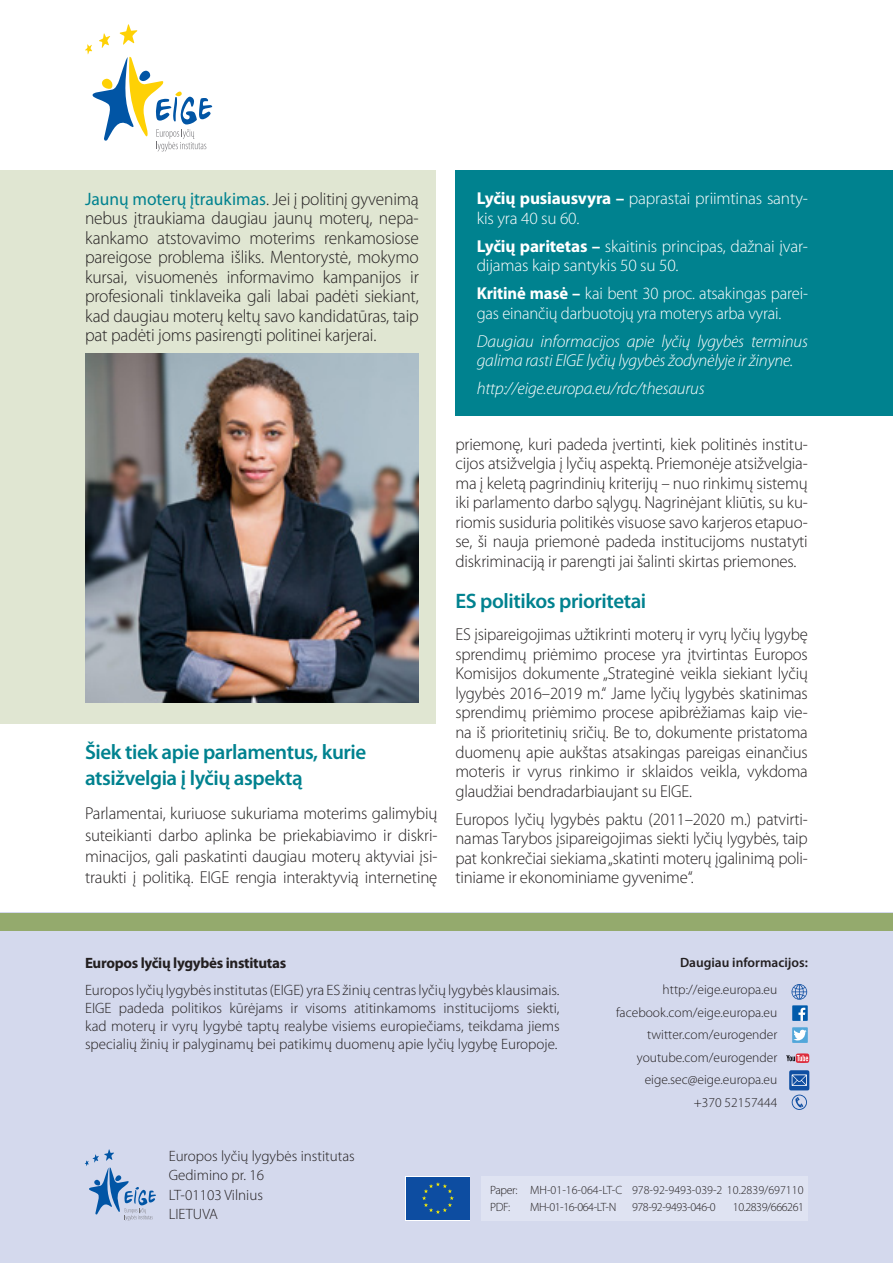
<style>
.page{position:relative;width:893px;height:1263px;background:#fff}
.page>*{position:absolute;margin:0;border:0;box-sizing:border-box;transform-origin:0 0}
.Title_2{font:600 21px/26px "Myriad Pro";letter-spacing:-.02em;color:#00828f}
.Body_text{font:300 18px/19.5px "Myriad Pro";letter-spacing:-.01em;color:#231f20;text-align:justify}
.Body_text-2{font:300 17.25px/19.5px "Myriad Pro";letter-spacing:-.01em;color:#231f20;text-align:justify}
.Body_text-3{font:300 17.25px/19.5px "Myriad Pro";letter-spacing:-.01em;color:#fff}
.Body_text-4{font:italic 300 17.25px/19.5px "Myriad Pro";letter-spacing:-.01em;color:#fff}
.Body_text-5{font:300 17.25px/19.5px "Myriad Pro";letter-spacing:-.01em;color:#fff;scale:.96 1}
.t1{font:300 15px/18px "Myriad Pro";color:#231f20;text-align:justify}
.t2{font:700 15px "Myriad Pro";letter-spacing:-.02em;color:#231f20}
.t3{font:300 13.5px "Myriad Pro";color:#231f20}
.t4{font:600 13.5px "Myriad Pro";color:#231f20}
.t5{font:300 12px "Myriad Pro";letter-spacing:-.035em;color:#231f20}
.t6{font:300 12px "Myriad Pro";color:#231f20}
.s1{font-weight:400;color:#00828f}
.s2{font-weight:700}
</style>
<div class="page">
<svg style="left:85px;top:24px;width:127px;height:127px"></svg>
<div style="left:0;top:170px;width:436px;height:554px;background:#e0e6d2"></div>
<img style="left:85px;top:353px;width:334px;height:349px">
<div style="left:0;top:913px;width:893px;height:350px;background:#d4d9ed"></div>
<div style="left:0;top:913px;width:893px;height:17px;background:#94aa6d"></div>
<svg style="left:406px;top:1176px;width:64px;height:44px"></svg>
<div style="left:406px;top:1177px;width:64px;height:42px;background:#0d4da1"></div>
<svg style="left:422px;top:1182px;width:32px;height:32px"></svg>
<div style="left:482px;top:1176px;width:326px;height:44px;background:#dfe3f2"></div>
<div style="left:455px;top:170px;width:438px;height:246px;background:#00828f"></div>
<div style="left:792px;top:1027px;width:16px;height:16px;background:#52a7da"></div>
<svg style="left:793px;top:1030px;width:14px;height:10px"></svg>
<svg style="left:786px;top:1053px;width:23px;height:10px"></svg>
<div style="left:792px;top:1005px;width:16px;height:16px;background:#015bab"></div>
<svg style="left:798px;top:1008px;width:7px;height:13px"></svg>
<svg style="left:791px;top:984px;width:16px;height:16px"></svg>
<svg style="left:789px;top:1070px;width:20px;height:40px"></svg>
<svg style="left:85px;top:1149px;width:71px;height:71px"></svg>
<p class="Body_text" style="left:85px;top:189px;width:335px"><span class="s1">Jaunų moterų įtraukimas</span>. Jei į politinį gyvenimą nebus įtraukiama daugiau jaunų moterų, nepa&shy;kankamo atstovavimo moterims renkamosiose pareigose problema išliks. Mentorystė, mokymo kursai, visuomenės informavimo kampanijos ir profesionali tinklaveika gali labai padėti siekiant, kad daugiau moterų keltų savo kandidatūras, taip pat padėti joms pasirengti politinei karjerai.</p>
<p class="Title_2" style="left:85px;top:739px;width:283px">Šiek tiek apie parlamentus, kurie atsižvelgia į lyčių aspektą</p>
<p class="Body_text-2" style="left:85px;top:803px;width:354px;line-height:21.5px">Parlamentai, kuriuose sukuriama moterims galimybių suteikianti darbo aplinka be priekabiavimo ir diskri&shy;minacijos, gali paskatinti daugiau moterų aktyviai įsi&shy;traukti į politiką. EIGE rengia interaktyvią internetinę</p>
<p class="Body_text-3" style="left:477px;top:189px;width:333px"><span class="s2">Lyčių pusiausvyra –</span> paprastai priimtinas santy&shy;kis yra 40 su 60.</p>
<p class="Body_text-3" style="left:477px;top:237px;width:333px"><span class="s2">Lyčių paritetas –</span> skaitinis principas, dažnai įvar&shy;dijamas kaip santykis 50 su 50.</p>
<p class="Body_text-5" style="left:477px;top:284px;width:346px"><span class="s2">Kritinė masė –</span> kai bent 30 proc. atsakingas parei&shy;gas einančių darbuotojų yra moterys arba vyrai.</p>
<p class="Body_text-4" style="left:477px;top:332px;width:333px">Daugiau informacijos apie lyčių lygybės terminus galima rasti EIGE lyčių lygybės žodynėlyje ir žinyne.</p>
<p class="Body_text-4" style="left:477px;top:379px;width:230px">http://eige.europa.eu/rdc/thesaurus</p>
<p class="Body_text-2" style="left:455px;top:435px;width:354px">priemonę, kuri padeda įvertinti, kiek politinės institu&shy;cijos atsižvelgia į lyčių aspektą. Priemonėje atsižvelgia&shy;ma į keletą pagrindinių kriterijų – nuo rinkimų sistemų iki parlamento darbo sąlygų. Nagrinėjant kliūtis, su ku&shy;riomis susiduria politikės visuose savo karjeros etapuo&shy;se, ši nauja priemonė padeda institucijoms nustatyti diskriminaciją ir parengti jai šalinti skirtas priemones.</p>
<p class="Title_2" style="left:455px;top:588px;width:192px">ES politikos prioritetai</p>
<p class="Body_text-2" style="left:455px;top:625px;width:354px">ES įsipareigojimas užtikrinti moterų ir vyrų lyčių lygybę sprendimų priėmimo procese yra įtvirtintas Europos Komisijos dokumente „Strateginė veikla siekiant lyčių lygybės 2016–2019 m.“ Jame lyčių lygybės skatinimas sprendimų priėmimo procese apibrėžiamas kaip vie&shy;na iš prioritetinių sričių. Be to, dokumente pristatoma duomenų apie aukštas atsakingas pareigas einančius moteris ir vyrus rinkimo ir sklaidos veikla, vykdoma glaudžiai bendradarbiaujant su EIGE.</p>
<p class="Body_text-2" style="left:455px;top:809px;width:354px">Europos lyčių lygybės paktu (2011–2020 m.) patvirti&shy;namas Tarybos įsipareigojimas siekti lyčių lygybės, taip pat konkrečiai siekiama „skatinti moterų įgalinimą poli&shy;tiniame ir ekonominiame gyvenime“.</p>
<p class="t2" style="left:85px;top:953px;width:203px">Europos lyčių lygybės institutas</p>
<p class="t1" style="left:85px;top:981px;width:476px">Europos lyčių lygybės institutas (EIGE) yra ES žinių centras lyčių lygybės klausimais.<br>EIGE padeda politikos kūrėjams ir visoms atitinkamoms institucijoms siekti, kad moterų ir vyrų lygybė taptų realybe visiems europiečiams, teikdama jiems specialių žinių ir palyginamų bei patikimų duomenų apie lyčių lygybę Europoje.</p>
<p class="t4" style="left:680px;top:955px;width:129px">Daugiau informacijos:</p>
<p class="t3" style="left:663px;top:982px;width:116px">http://eige.europa.eu</p>
<p class="t3" style="left:616px;top:1005px;width:163px">facebook.com/eige.europa.eu</p>
<p class="t3" style="left:647px;top:1027px;width:132px">twitter.com/eurogender</p>
<p class="t3" style="left:637px;top:1050px;width:142px">youtube.com/eurogender</p>
<p class="t3" style="left:645px;top:1072px;width:134px">eige.sec@eige.europa.eu</p>
<p class="t3" style="left:694px;top:1095px;width:85px">+370 52157444</p>
<p class="t1" style="left:169px;top:1147px;width:188px">Europos lyčių lygybės institutas</p>
<p class="t1" style="left:169px;top:1166px;width:97px">Gedimino pr. 16</p>
<p class="t1" style="left:169px;top:1186px;width:96px">LT-01103 Vilnius</p>
<p class="t1" style="left:169px;top:1205px;width:51px">LIETUVA</p>
<p class="t5" style="left:490px;top:1183px;width:29px">Paper:</p>
<p class="t6" style="left:530px;top:1183px;width:94px">MH-01-16-064-LT-C</p>
<p class="t6" style="left:632px;top:1183px;width:173px">978-92-9493-039-2 10.2839/697110</p>
<p class="t5" style="left:490px;top:1201px;width:22px">PDF:</p>
<p class="t5" style="left:530px;top:1201px;width:88px">MH-01-16-064-LT-N</p>
<p class="t5" style="left:632px;top:1201px;width:85px">978-92-9493-046-0</p>
<p class="t5" style="left:733px;top:1201px;width:73px">10.2839/666261</p>
</div>
